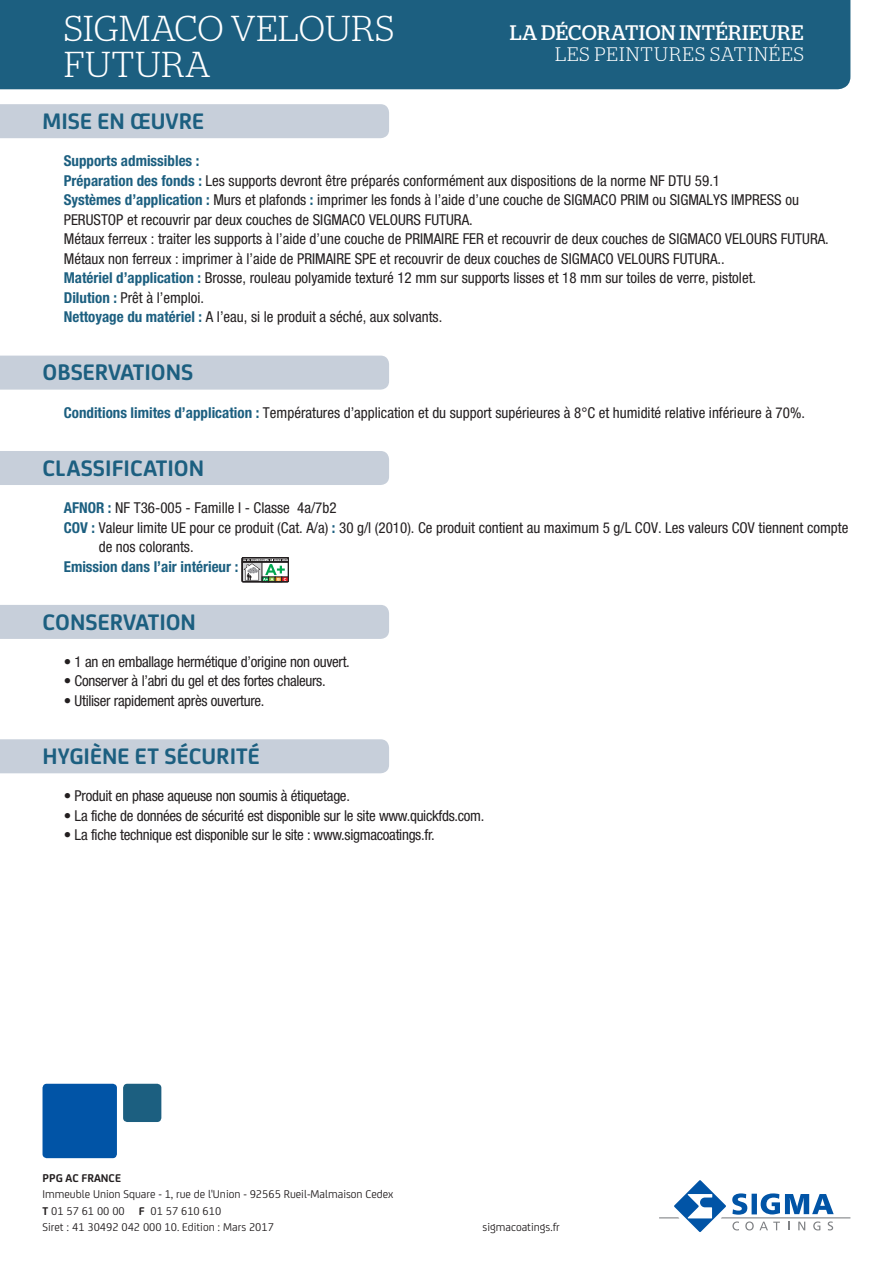
<style>
.page{position:relative;width:893px;height:1263px;background:#fff}
.page>*{position:absolute;margin:0;border:0;box-sizing:border-box;transform-origin:0 0}
.NOM_PRODUIT_HT_PAGE{font:300 36px/36px "Stag";letter-spacing:.02em;color:#fff}
.t1{font:700 24px "FS Joey";color:#1c5f80}
.t2{font:21px "Stag";letter-spacing:.02em;color:#fff}
.FAMILLE{font:300 19.5px "Stag";letter-spacing:.055em;color:#fff}
.BODY_GRAS_MAIGRE{font:condensed 15px/19.5px "Helvetica Neue LT Std";color:#231f20}
.t3{font:condensed 15px "Helvetica Neue";letter-spacing:-.02em;color:#231f20}
.BODY_GRAS_MAIGRE-2{font:700 condensed 15px "Helvetica Neue LT Std";color:#1c5f80}
.t4{font:12px/16.5px "FS Joey";color:#231f20}
.t5{font:700 12px "FS Joey";color:#231f20}
.s1{font-weight:700;color:#1c5f80}
.s2{font-weight:700}
</style>
<div class="page">
<div style="left:0;top:0;width:850px;height:89px;background:#1c5f80"></div>
<svg style="left:659px;top:1180px;width:191px;height:52px"></svg>
<div style="left:43px;top:1084px;width:74px;height:74px;background:#0154a6;border-radius:4px"></div>
<div style="left:123px;top:1084px;width:38px;height:38px;background:#1c5f80;border-radius:4px"></div>
<div style="left:0;top:104px;width:389px;height:34px;background:#c7cfda"></div>
<div style="left:0;top:356px;width:389px;height:34px;background:#c7cfda"></div>
<div style="left:0;top:451px;width:389px;height:34px;background:#c7cfda"></div>
<svg style="left:242px;top:558px;width:46px;height:24px"></svg>
<div style="left:0;top:605px;width:389px;height:34px;background:#c7cfda"></div>
<div style="left:0;top:739px;width:389px;height:34px;background:#c7cfda"></div>
<p class="NOM_PRODUIT_HT_PAGE" style="left:64px;top:10px;width:331px">SIGMACO VELOURS<br>FUTURA</p>
<p class="t1" style="left:43px;top:103px;width:163px">MISE EN ŒUVRE</p>
<p class="BODY_GRAS_MAIGRE-2" style="left:64px;top:152px;width:137px">Supports admissibles :</p>
<p class="BODY_GRAS_MAIGRE" style="left:64px;top:171px;width:658px"><span class="s1">Préparation des fonds :</span> Les supports devront être préparés conformément aux dispositions de la norme NF DTU 59.1</p>
<p class="BODY_GRAS_MAIGRE" style="left:64px;top:190px;width:737px"><span class="s1">Systèmes d’application :</span> Murs et plafonds <span class="s1">:</span> imprimer les fonds à l’aide d’une couche de SIGMACO PRIM ou SIGMALYS IMPRESS ou<br>PERUSTOP et recouvrir par deux couches de SIGMACO VELOURS FUTURA.</p>
<p class="BODY_GRAS_MAIGRE" style="left:64px;top:229px;width:767px">Métaux ferreux : traiter les supports à l’aide d’une couche de PRIMAIRE FER et recouvrir de deux couches de SIGMACO VELOURS FUTURA.</p>
<p class="BODY_GRAS_MAIGRE" style="left:64px;top:249px;width:662px">Métaux non ferreux : imprimer à l’aide de PRIMAIRE SPE et recouvrir de deux couches de SIGMACO VELOURS FUTURA..</p>
<p class="BODY_GRAS_MAIGRE" style="left:64px;top:268px;width:694px"><span class="s1">Matériel d’application :</span> Brosse, rouleau polyamide texturé 12 mm sur supports lisses et 18 mm sur toiles de verre, pistolet.</p>
<p class="BODY_GRAS_MAIGRE" style="left:64px;top:288px;width:142px"><span class="s1">Dilution :</span> Prêt à l’emploi.</p>
<p class="BODY_GRAS_MAIGRE" style="left:64px;top:307px;width:380px"><span class="s1">Nettoyage du matériel :</span> A l’eau, si le produit a séché, aux solvants.</p>
<p class="t1" style="left:43px;top:354px;width:152px">OBSERVATIONS</p>
<p class="BODY_GRAS_MAIGRE" style="left:64px;top:402px;width:743px"><span class="s1">Conditions limites d’application :</span> Températures d’application et du support supérieures à 8°C et humidité relative inférieure à 70%.</p>
<p class="t1" style="left:43px;top:450px;width:163px">CLASSIFICATION</p>
<p class="BODY_GRAS_MAIGRE" style="left:64px;top:498px;width:274px"><span class="s1">AFNOR :</span> NF T36-005 - Famille I - Classe 4a/7b2</p>
<p class="BODY_GRAS_MAIGRE" style="left:99px;top:517px;width:751px;text-indent:-35px"><span class="s1">COV :</span> Valeur limite UE pour ce produit (Cat. A/a) <span class="s1">:</span> 30 g/l (2010). Ce produit contient au maximum 5 g/L COV. Les valeurs COV tiennent compte de nos colorants.</p>
<p class="BODY_GRAS_MAIGRE-2" style="left:64px;top:557px;width:176px">Emission dans l’air intérieur :</p>
<h3 class="t2" style="left:510px;top:21px;width:295px">LA DÉCORATION INTÉRIEURE</h3>
<p class="FAMILLE" style="left:555px;top:44px;width:250px">LES PEINTURES SATINÉES</p>
<p class="t1" style="left:43px;top:604px;width:155px">CONSERVATION</p>
<p class="t3" style="left:64px;top:653px;width:288px">• 1 an en emballage hermétique d’origine non ouvert.</p>
<p class="t3" style="left:64px;top:672px;width:263px">• Conserver à l’abri du gel et des fortes chaleurs.</p>
<p class="t3" style="left:64px;top:692px;width:202px">• Utiliser rapidement après ouverture.</p>
<p class="t1" style="left:43px;top:738px;width:219px">HYGIÈNE ET SÉCURITÉ</p>
<p class="t3" style="left:64px;top:787px;width:288px">• Produit en phase aqueuse non soumis à étiquetage.</p>
<p class="t3" style="left:64px;top:807px;width:422px">• La fiche de données de sécurité est disponible sur le site www.quickfds.com.</p>
<p class="t3" style="left:64px;top:826px;width:372px">• La fiche technique est disponible sur le site : www.sigmacoatings.fr.</p>
<p class="t5" style="left:43px;top:1168px;width:80px">PPG AC FRANCE</p>
<p class="t4" style="left:43px;top:1185px;width:352px">Immeuble Union Square - 1, rue de l'Union - 92565 Rueil-Malmaison Cedex<br><span class="s2">T</span> 01 57 61 00 00 <span class="s2">F</span> 01 57 610 610<br>Siret : 41 30492 042 000 10. Edition : Mars 2017</p>
<p class="t4" style="left:483px;top:1218px;width:79px">sigmacoatings.fr</p>
</div>
